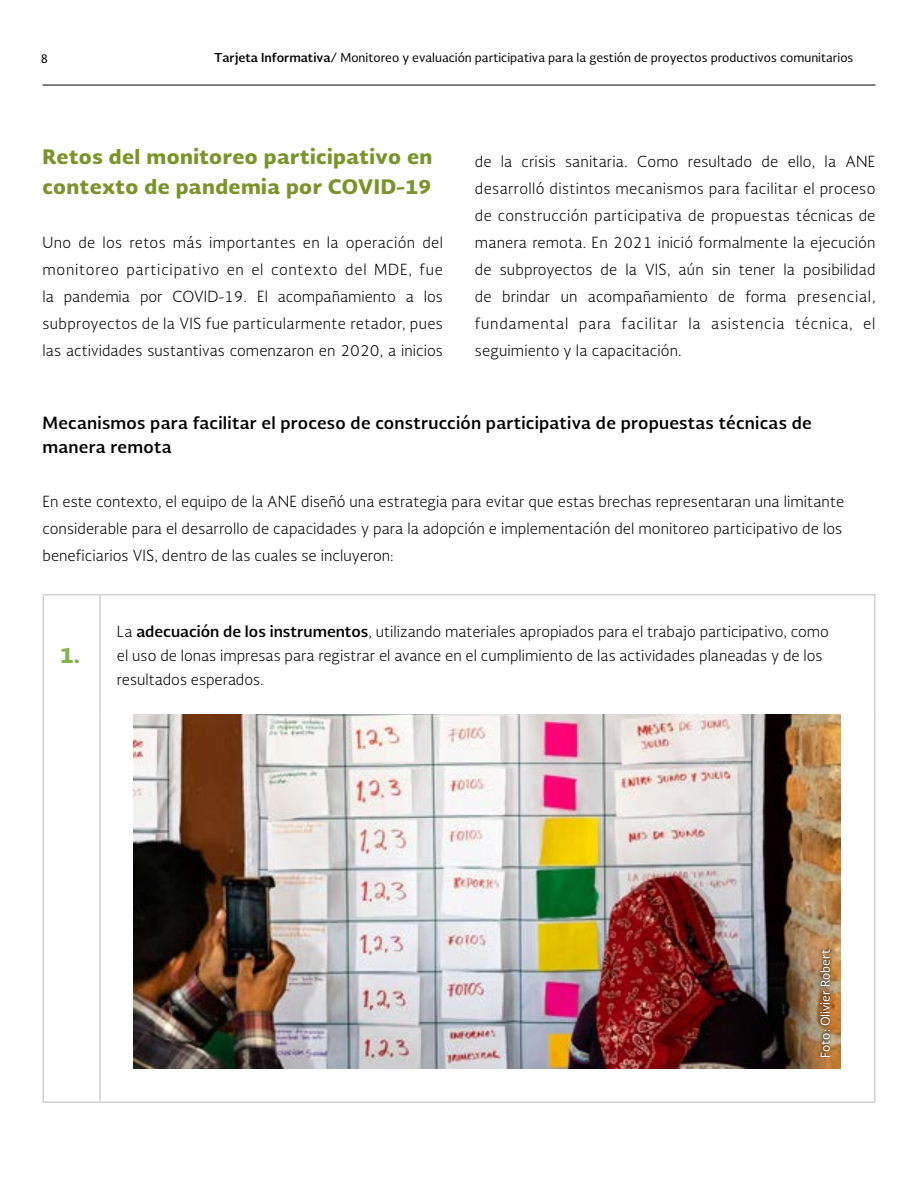
<style>
.page{position:relative;width:918px;height:1188px;background:#fff}
.page>*{position:absolute;margin:0;border:0;box-sizing:border-box;transform-origin:0 0}
.t1{font:900 21px "Soberana Sans";color:#80b547}
.t2{font:900 19.5px/30px "Soberana Sans";letter-spacing:.025em;color:#7a942a}
.t3{font:700 16.5px/24px "Soberana Sans";letter-spacing:.015em;color:#000}
.t4{font:300 15px/27px "Soberana Sans";letter-spacing:.005em;color:#000;text-align:justify}
.t5{font:12px "Soberana Sans";color:#000}
.t6{font:12px "Soberana Sans";color:#fff}
.s1{font-weight:700}
</style>
<div class="page">
<hr style="left:43px;top:85px;width:832px;height:1px;background:#000">
<hr style="left:43px;top:594px;width:57px;height:2px;background:#d0d0d0">
<hr style="left:43px;top:596px;width:1px;height:119px;background:#d0d0d0">
<hr style="left:100px;top:594px;width:127px;height:2px;background:#d0d0d0">
<hr style="left:99px;top:596px;width:2px;height:119px;background:#d0d0d0">
<hr style="left:227px;top:594px;width:232px;height:2px;background:#d0d0d0">
<hr style="left:459px;top:594px;width:416px;height:2px;background:#d0d0d0">
<hr style="left:874px;top:596px;width:1px;height:119px;background:#d0d0d0">
<hr style="left:43px;top:715px;width:1px;height:386px;background:#d0d0d0">
<hr style="left:99px;top:715px;width:2px;height:386px;background:#d0d0d0">
<hr style="left:874px;top:715px;width:1px;height:386px;background:#d0d0d0">
<hr style="left:43px;top:1101px;width:57px;height:2px;background:#d0d0d0">
<hr style="left:100px;top:1101px;width:127px;height:2px;background:#d0d0d0">
<hr style="left:227px;top:1101px;width:232px;height:2px;background:#d0d0d0">
<hr style="left:459px;top:1101px;width:416px;height:2px;background:#d0d0d0">
<img style="left:134px;top:715px;width:707px;height:353px">
<div style="left:818px;top:947px;width:13px;height:111px;background:#000;opacity:.75"></div>
<p class="t5" style="left:40px;top:50px;width:9px">8</p>
<p class="t5" style="left:214px;top:50px;width:641px"><span class="s1">Tarjeta Informativa</span>/ Monitoreo y evaluación participativa para la gestión de proyectos productivos comunitarios</p>
<h2 class="t2" style="left:43px;top:140px;width:391px">Retos del monitoreo participativo en contexto de pandemia por COVID-19</h2>
<p class="t4" style="left:43px;top:229px;width:402px">Uno de los retos más importantes en la operación del monitoreo participativo en el contexto del MDE, fue la pandemia por COVID-19. El acompañamiento a los subproyectos de la VIS fue particularmente retador, pues las actividades sustantivas comenzaron en 2020, a inicios</p>
<p class="t4" style="left:475px;top:148px;width:402px">de la crisis sanitaria. Como resultado de ello, la ANE desarrolló distintos mecanismos para facilitar el proceso de construcción participativa de propuestas técnicas de manera remota. En 2021 inició formalmente la ejecución de subproyectos de la VIS, aún sin tener la posibilidad de brindar un acompañamiento de forma presencial, fundamental para facilitar la asistencia técnica, el seguimiento y la capacitación.</p>
<p class="t3" style="left:43px;top:410px;width:771px">Mecanismos para facilitar el proceso de construcción participativa de propuestas técnicas de manera remota</p>
<p class="t4" style="left:43px;top:487px;width:803px;text-align:left">En este contexto, el equipo de la ANE diseñó una estrategia para evitar que estas brechas representaran una limitante considerable para el desarrollo de capacidades y para la adopción e implementación del monitoreo participativo de los beneficiarios VIS, dentro de las cuales se incluyeron:</p>
<h1 class="t1" style="left:60px;top:640px;width:21px">1.</h1>
<p class="t4" style="left:117px;top:619px;width:714px;line-height:24px;text-align:left">La <span class="s1">adecuación de los instrumentos</span>, utilizando materiales apropiados para el trabajo participativo, como el uso de lonas impresas para registrar el avance en el cumplimiento de las actividades planeadas y de los resultados esperados.</p>
<p class="t6" style="left:817px;top:1058px;width:110px;rotate:-90deg">Foto: Olivier Robert</p>
</div>
